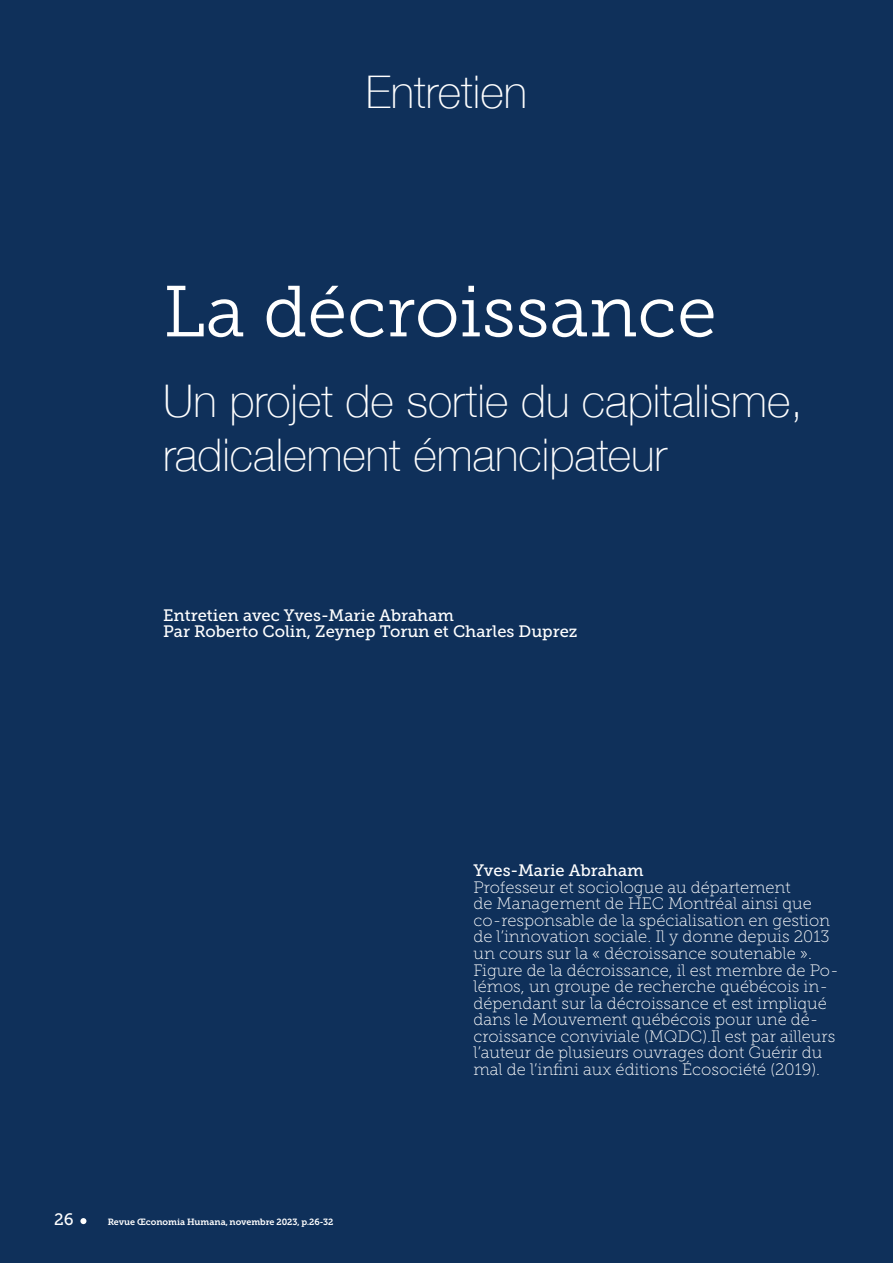
<style>
.page{position:relative;width:893px;height:1263px;background:#0f305a}
.page>*{position:absolute;margin:0;border:0;box-sizing:border-box;transform-origin:0 0}
.t1{font:72px "Museo Slab 300";color:#fff}
.t2{font:100 45px/54px "Helvetica Neue";color:#fff}
.t3{font:16.5px/16.5px "Museo Slab 100";color:#fff}
.t4{font:16.5px/16.5px "Museo Slab 500";color:#fff}
.t5{font:9px "Museo Slab Rounded 700";color:#fff}
</style>
<div class="page">
<svg style="left:80px;top:1218px;width:6px;height:7px"></svg>
<h2 class="t2" style="left:366px;top:63px;width:163px">Entretien</h2>
<h1 class="t1" style="left:163px;top:272px;width:555px">La décroissance</h1>
<h2 class="t2" style="left:163px;top:372px;width:641px">Un projet de sortie du capitalisme, radicalement émancipateur</h2>
<p class="t4" style="left:163px;top:607px;width:416px">Entretien avec Yves-Marie Abraham<br>Par Roberto Colin, Zeynep Torun et Charles Duprez</p>
<p class="t4" style="left:54px;top:1211px;width:21px">26</p>
<p class="t5" style="left:108px;top:1217px;width:227px">Revue Œconomia Humana, novembre 2023, p.26-32</p>
<p class="t4" style="left:473px;top:863px;width:172px">Yves-Marie Abraham</p>
<p class="t3" style="left:473px;top:879px;width:367px">Professeur et sociologue au département<br>de Management de HEC Montréal ainsi que co-responsable de la spécialisation en gestion de l’innovation sociale. Il y donne depuis 2013 un cours sur la « décroissance soutenable ».<br>Figure de la décroissance, il est membre de Po&shy;lémos, un groupe de recherche québécois in&shy;dépendant sur la décroissance et est impliqué dans le Mouvement québécois pour une dé&shy;croissance conviviale (MQDC).Il est par ailleurs l’auteur de plusieurs ouvrages dont Guérir du mal de l’infini aux éditions Écosociété (2019).</p>
</div>
